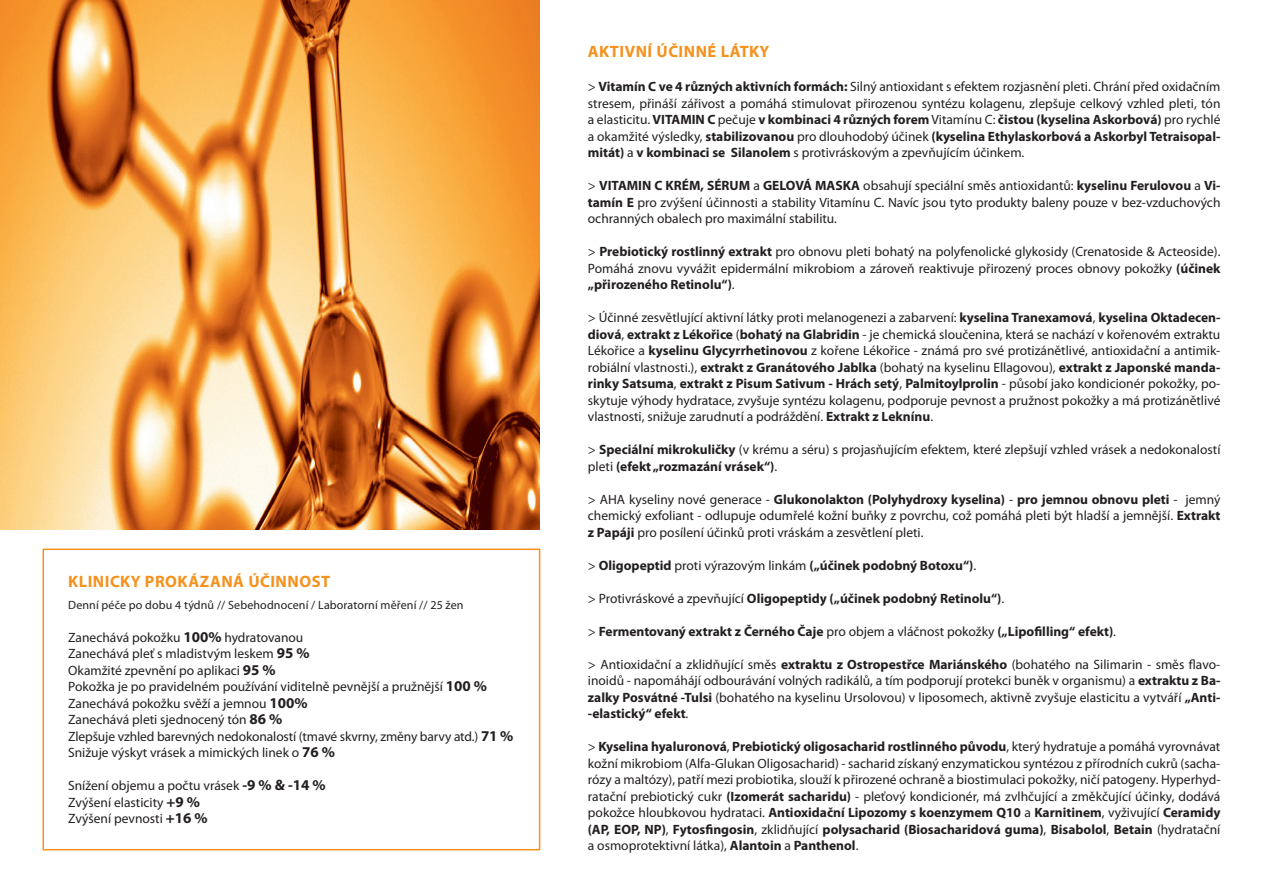
<style>
.page{position:relative;width:1263px;height:893px;background:#fff}
.page>*{position:absolute;margin:0;border:0;box-sizing:border-box;transform-origin:0 0}
.t1{font:700 16.5px "Myriad Pro";letter-spacing:.03em;color:#f5921e}
.t2{font:13.5px/16.5px "Myriad Pro";color:#231f20;text-align:justify}
.t3{font:700 13.5px "Myriad Pro";color:#231f20}
.t4{font:12px "Myriad Pro";letter-spacing:.01em;color:#231f20}
.s1{font-weight:700;font-size:15px}
.s2{font-weight:700}
.s3{font-weight:400}
</style>
<div class="page">
<img style="left:0;top:0;width:539px;height:530px">
<div style="left:43px;top:549px;width:497px;height:301px;border:2px solid #f5921e"></div>
<p class="t1" style="left:68px;top:570px;width:263px">KLINICKY PROKÁZANÁ ÚČINNOST</p>
<p class="t4" style="left:68px;top:598px;width:397px">Denní péče po dobu 4 týdnů // Sebehodnocení / Laboratorní měření // 25 žen</p>
<p class="t2" style="left:68px;top:629px;width:447px;text-align:left">Zanechává pokožku <span class="s1">100%</span> hydratovanou<br>Zanechává pleť s mladistvým leskem <span class="s1">95 %<br></span>Okamžité zpevnění po aplikaci <span class="s1">95 %<br></span>Pokožka je po pravidelném používání viditelně pevnější a pružnější <span class="s1">100 % </span>Zanechává pokožku svěží a jemnou <span class="s1">100%<br></span>Zanechává pleti sjednocený tón <span class="s1">86 %<br></span>Zlepšuje vzhled barevných nedokonalostí (tmavé skvrny, změny barvy atd.) <span class="s1">71 % </span>Snižuje výskyt vrásek a mimických linek o <span class="s1">76 %</span></p>
<p class="t2" style="left:68px;top:778px;width:259px;text-align:left">Snížení objemu a počtu vrásek <span class="s1">-9 % &amp; -14 %<br></span>Zvýšení elasticity <span class="s1">+9 %<br></span>Zvýšení pevnosti <span class="s1">+16 %</span></p>
<p class="t1" style="left:588px;top:41px;width:183px">AKTIVNÍ ÚČINNÉ LÁTKY</p>
<p class="t2" style="left:588px;top:79px;width:634px">&gt; <span class="s2">Vitamín C ve 4 různých aktivních formách:</span> Silný antioxidant s efektem rozjasnění pleti. Chrání před oxidačním stresem, přináší zářivost a pomáhá stimulovat přirozenou syntézu kolagenu, zlepšuje celkový vzhled pleti, tón a elasticitu. <span class="s2">VITAMIN C</span> pečuje <span class="s2">v kombinaci 4 různých forem</span> Vitamínu C: <span class="s2">čistou (kyselina Askorbová)</span> pro rychlé a okamžité výsledky, <span class="s2">stabilizovanou</span> pro dlouhodobý účinek <span class="s2">(kyselina Ethylaskorbová a Askorbyl Tetraisopal&shy;mitát)</span> a <span class="s2">v kombinaci se Silanolem</span> s protivráskovým a zpevňujícím účinkem.</p>
<p class="t2" style="left:588px;top:178px;width:634px">&gt; <span class="s2">VITAMIN C KRÉM, SÉRUM</span> a <span class="s2">GELOVÁ MASKA</span> obsahují speciální směs antioxidantů: <span class="s2">kyselinu Ferulovou</span> a <span class="s2">Vi&shy;tamín E</span> pro zvýšení účinnosti a stability Vitamínu C. Navíc jsou tyto produkty baleny pouze v bez-vzduchových ochranných obalech pro maximální stabilitu.</p>
<p class="t2" style="left:588px;top:244px;width:634px">&gt; <span class="s2">Prebiotický rostlinný extrakt</span> pro obnovu pleti bohatý na polyfenolické glykosidy (Crenatoside &amp; Acteoside).<br>Pomáhá znovu vyvážit epidermální mikrobiom a zároveň reaktivuje přirozený proces obnovy pokožky <span class="s2">(účinek „přirozeného Retinolu“)</span>.</p>
<p class="t2" style="left:588px;top:310px;width:634px">&gt; Účinné zesvětlující aktivní látky proti melanogenezi a zabarvení: <span class="s2">kyselina Tranexamová</span>, <span class="s2">kyselina Oktadecen&shy;diová</span>, <span class="s2">extrakt z Lékořice</span> (<span class="s2">bohatý na Glabridin</span> - je chemická sloučenina, která se nachází v kořenovém extraktu Lékořice a <span class="s2">kyselinu Glycyrrhetinovou</span> z kořene Lékořice - známá pro své protizánětlivé, antioxidační a antimik&shy;robiální vlastnosti.), <span class="s2">extrakt z Granátového Jablka</span> (bohatý na kyselinu Ellagovou), <span class="s2">extrakt z Japonské manda&shy;rinky Satsuma</span>, <span class="s2">extrakt z Pisum Sativum - Hrách setý</span>, <span class="s2">Palmitoylprolin</span> - působí jako kondicionér pokožky, po&shy;skytuje výhody hydratace, zvyšuje syntézu kolagenu, podporuje pevnost a pružnost pokožky a má protizánětlivé vlastnosti, snižuje zarudnutí a podráždění. <span class="s2">Extrakt z Leknínu</span>.</p>
<p class="t2" style="left:588px;top:442px;width:634px">&gt; <span class="s2">Speciální mikrokuličky</span> (v krému a séru) s projasňujícím efektem, které zlepšují vzhled vrásek a nedokonalostí pleti <span class="s2">(efekt „rozmazání vrásek“)</span>.</p>
<p class="t2" style="left:588px;top:491px;width:634px">&gt; AHA kyseliny nové generace - <span class="s2">Glukonolakton (Polyhydroxy kyselina)</span> - <span class="s2">pro jemnou obnovu pleti</span> - jemný chemický exfoliant - odlupuje odumřelé kožní buňky z povrchu, což pomáhá pleti být hladší a jemnější. <span class="s2">Extrakt z Papáji</span> pro posílení účinků proti vráskám a zesvětlení pleti.</p>
<p class="t3" style="left:588px;top:556px;width:390px"><span class="s3">&gt;</span> Oligopeptid <span class="s3">proti výrazovým linkám</span> („účinek podobný Botoxu“)<span class="s3">.</span></p>
<p class="t3" style="left:588px;top:589px;width:418px"><span class="s3">&gt; Protivráskové a zpevňující</span> Oligopeptidy („účinek podobný Retinolu“)<span class="s3">.</span></p>
<p class="t3" style="left:588px;top:622px;width:530px"><span class="s3">&gt;</span> Fermentovaný extrakt z Černého Čaje <span class="s3">pro objem a vláčnost pokožky</span> („Lipofilling“ efekt)<span class="s3">.</span></p>
<p class="t2" style="left:588px;top:656px;width:634px">&gt; Antioxidační a zklidňující směs <span class="s2">extraktu z Ostropestřce Mariánského</span> (bohatého na Silimarin - směs flavo&shy;inoidů - napomáhájí odbourávání volných radikálů, a tím podporují protekci buněk v organismu) a <span class="s2">extraktu z Ba&shy;zalky Posvátné -Tulsi</span> (bohatého na kyselinu Ursolovou) v liposomech, aktivně zvyšuje elasticitu a vytváří <span class="s2">„Anti--elastický“ efekt</span>.</p>
<p class="t2" style="left:588px;top:739px;width:634px">&gt; <span class="s2">Kyselina hyaluronová</span>, <span class="s2">Prebiotický oligosacharid rostlinného původu</span>, který hydratuje a pomáhá vyrovnávat kožní mikrobiom (Alfa-Glukan Oligosacharid) - sacharid získaný enzymatickou syntézou z přírodních cukrů (sacha&shy;rózy a maltózy), patří mezi probiotika, slouží k přirozené ochraně a biostimulaci pokožky, ničí patogeny. Hyperhyd&shy;ratační prebiotický cukr <span class="s2">(Izomerát sacharidu)</span> - pleťový kondicionér, má zvlhčující a změkčující účinky, dodává pokožce hloubkovou hydrataci. <span class="s2">Antioxidační Lipozomy s koenzymem Q10</span> a <span class="s2">Karnitinem</span>, vyživující <span class="s2">Ceramidy (AP, EOP, NP)</span>, <span class="s2">Fytosfingosin</span>, zklidňující <span class="s2">polysacharid (Biosacharidová guma)</span>, <span class="s2">Bisabolol</span>, <span class="s2">Betain</span> (hydratační a osmoprotektivní látka), <span class="s2">Alantoin</span> a <span class="s2">Panthenol</span>.</p>
</div>
